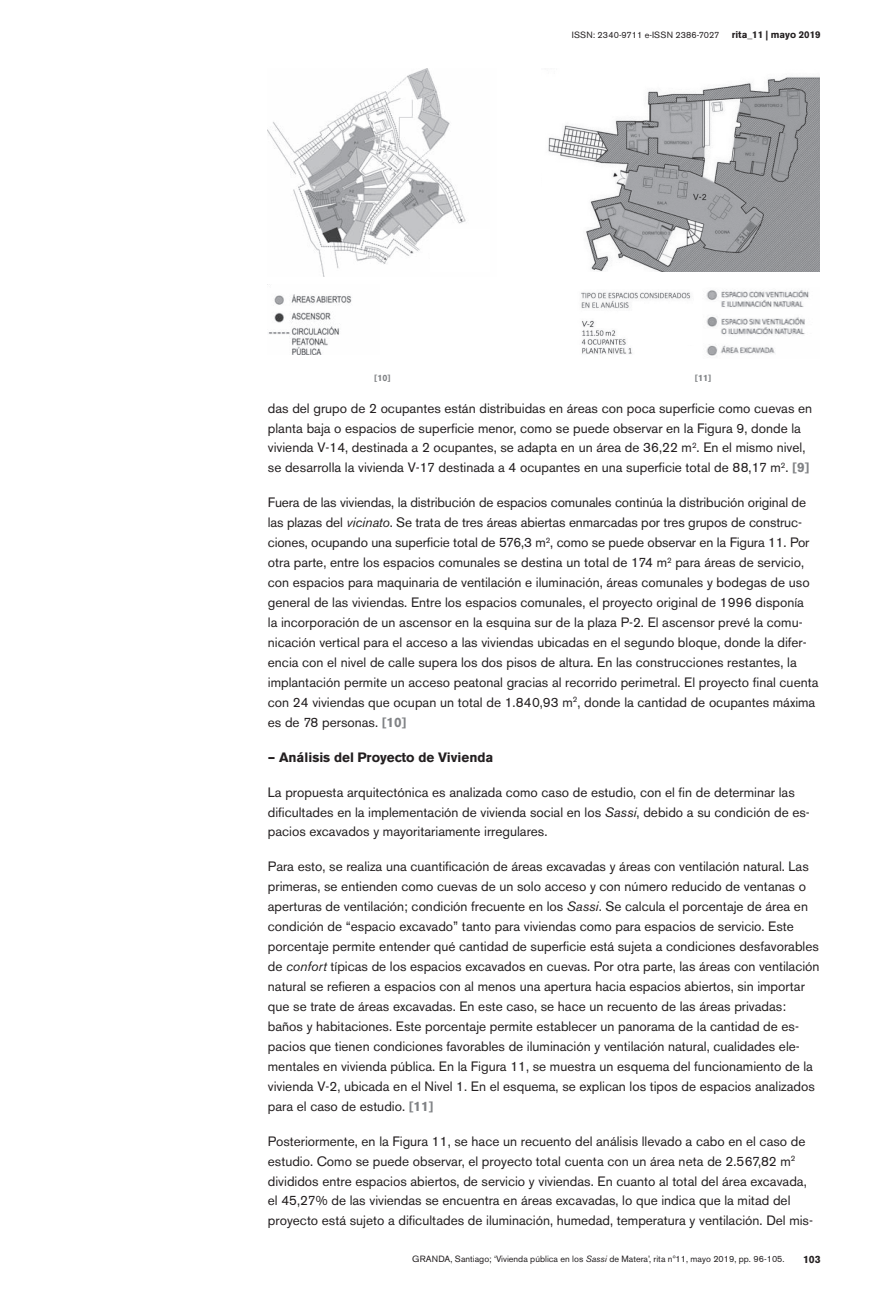
<style>
.page{position:relative;width:876px;height:1302px;background:#fff}
.page>*{position:absolute;margin:0;border:0;box-sizing:border-box;transform-origin:0 0}
.t1{font:13.5px/20px "Akzidenz Grotesk BE";color:#231f20}
.t2{font:700 13.5px "Akzidenz Grotesk BE";color:#231f20}
.t3{font:700 10.5px "Akzidenz Grotesk BE";color:#231f20}
.t4{font:700 9.75px "Akzidenz Grotesk BE";color:#231f20}
.t5{font:9px "Akzidenz Grotesk BE";color:#231f20}
.t6{font:9px "Akzidenz Grotesk BE";letter-spacing:.02em;color:#231f20}
.t7{font:700 9px "Akzidenz Grotesk BE";color:#808285}
.s1{font-weight:700;color:#808285}
.s2{font-style:italic}
</style>
<div class="page">
<img style="left:268px;top:68px;width:198px;height:208px">
<img style="left:268px;top:294px;width:84px;height:60px">
<img style="left:548px;top:76px;width:272px;height:195px">
<img style="left:581px;top:292px;width:110px;height:62px">
<img style="left:706px;top:290px;width:103px;height:67px">
<div style="left:430px;top:229px;width:59px;height:42px;background:#fff"></div>
<div style="left:670px;top:347px;width:31px;height:15px;background:#fff"></div>
<p class="t6" style="left:572px;top:29px;width:149px">ISSN: 2340-9711 e-ISSN 2386-7027</p>
<p class="t4" style="left:732px;top:29px;width:90px">rita_11 | mayo 2019</p>
<p class="t7" style="left:374px;top:372px;width:18px">[10]</p>
<p class="t7" style="left:695px;top:372px;width:18px">[11]</p>
<p class="t1" style="left:268px;top:398px;width:546px">das del grupo de 2 ocupantes están distribuidas en áreas con poca superficie como cuevas en planta baja o espacios de superficie menor, como se puede observar en la Figura 9, donde la vivienda V-14, destinada a 2 ocupantes, se adapta en un área de 36,22 m<sup>2</sup>. En el mismo nivel, se desarrolla la vivienda V-17 destinada a 4 ocupantes en una superficie total de 88,17 m<sup>2</sup>. <span class="s1">[9]</span></p>
<p class="t1" style="left:268px;top:492px;width:552px">Fuera de las viviendas, la distribución de espacios comunales continúa la distribución original de las plazas del <span class="s2">vicinato</span>. Se trata de tres áreas abiertas enmarcadas por tres grupos de construc&shy;ciones, ocupando una superficie total de 576,3 m<sup>2</sup>, como se puede observar en la Figura 11. Por otra parte, entre los espacios comunales se destina un total de 174 m<sup>2</sup> para áreas de servicio, con espacios para maquinaria de ventilación e iluminación, áreas comunales y bodegas de uso general de las viviendas. Entre los espacios comunales, el proyecto original de 1996 disponía<br>la incorporación de un ascensor en la esquina sur de la plaza P-2. El ascensor prevé la comu&shy;nicación vertical para el acceso a las viviendas ubicadas en el segundo bloque, donde la difer&shy;encia con el nivel de calle supera los dos pisos de altura. En las construcciones restantes, la implantación permite un acceso peatonal gracias al recorrido perimetral. El proyecto final cuenta con 24 viviendas que ocupan un total de 1.840,93 m<sup>2</sup>, donde la cantidad de ocupantes máxima es de 78 personas. <span class="s1">[10]</span></p>
<p class="t2" style="left:268px;top:749px;width:227px">– Análisis del Proyecto de Vivienda</p>
<p class="t1" style="left:268px;top:781px;width:543px">La propuesta arquitectónica es analizada como caso de estudio, con el fin de determinar las dificultades en la implementación de vivienda social en los <span class="s2">Sassi</span>, debido a su condición de es&shy;pacios excavados y mayoritariamente irregulares.</p>
<p class="t1" style="left:268px;top:856px;width:553px">Para esto, se realiza una cuantificación de áreas excavadas y áreas con ventilación natural. Las primeras, se entienden como cuevas de un solo acceso y con número reducido de ventanas o aperturas de ventilación; condición frecuente en los <span class="s2">Sassi</span>. Se calcula el porcentaje de área en condición de “espacio excavado” tanto para viviendas como para espacios de servicio. Este porcentaje permite entender qué cantidad de superficie está sujeta a condiciones desfavorables de <span class="s2">confort</span> típicas de los espacios excavados en cuevas. Por otra parte, las áreas con ventilación natural se refieren a espacios con al menos una apertura hacia espacios abiertos, sin importar que se trate de áreas excavadas. En este caso, se hace un recuento de las áreas privadas: baños y habitaciones. Este porcentaje permite establecer un panorama de la cantidad de es&shy;pacios que tienen condiciones favorables de iluminación y ventilación natural, cualidades ele&shy;mentales en vivienda pública. En la Figura 11, se muestra un esquema del funcionamiento de la vivienda V-2, ubicada en el Nivel 1. En el esquema, se explican los tipos de espacios analizados para el caso de estudio. <span class="s1">[11]</span></p>
<p class="t1" style="left:268px;top:1130px;width:547px">Posteriormente, en la Figura 11, se hace un recuento del análisis llevado a cabo en el caso de estudio. Como se puede observar, el proyecto total cuenta con un área neta de 2.567,82 m<sup>2 </sup>divididos entre espacios abiertos, de servicio y viviendas. En cuanto al total del área excavada, el 45,27% de las viviendas se encuentra en áreas excavadas, lo que indica que la mitad del proyecto está sujeto a dificultades de iluminación, humedad, temperatura y ventilación. Del mis-</p>
<p class="t5" style="left:412px;top:1253px;width:374px">GRANDA, Santiago; ‘Vivienda pública en los <span class="s2">Sassi</span> de Matera’, rita nº11, mayo 2019, pp. 96-105.</p>
<p class="t3" style="left:803px;top:1252px;width:19px">103</p>
</div>
